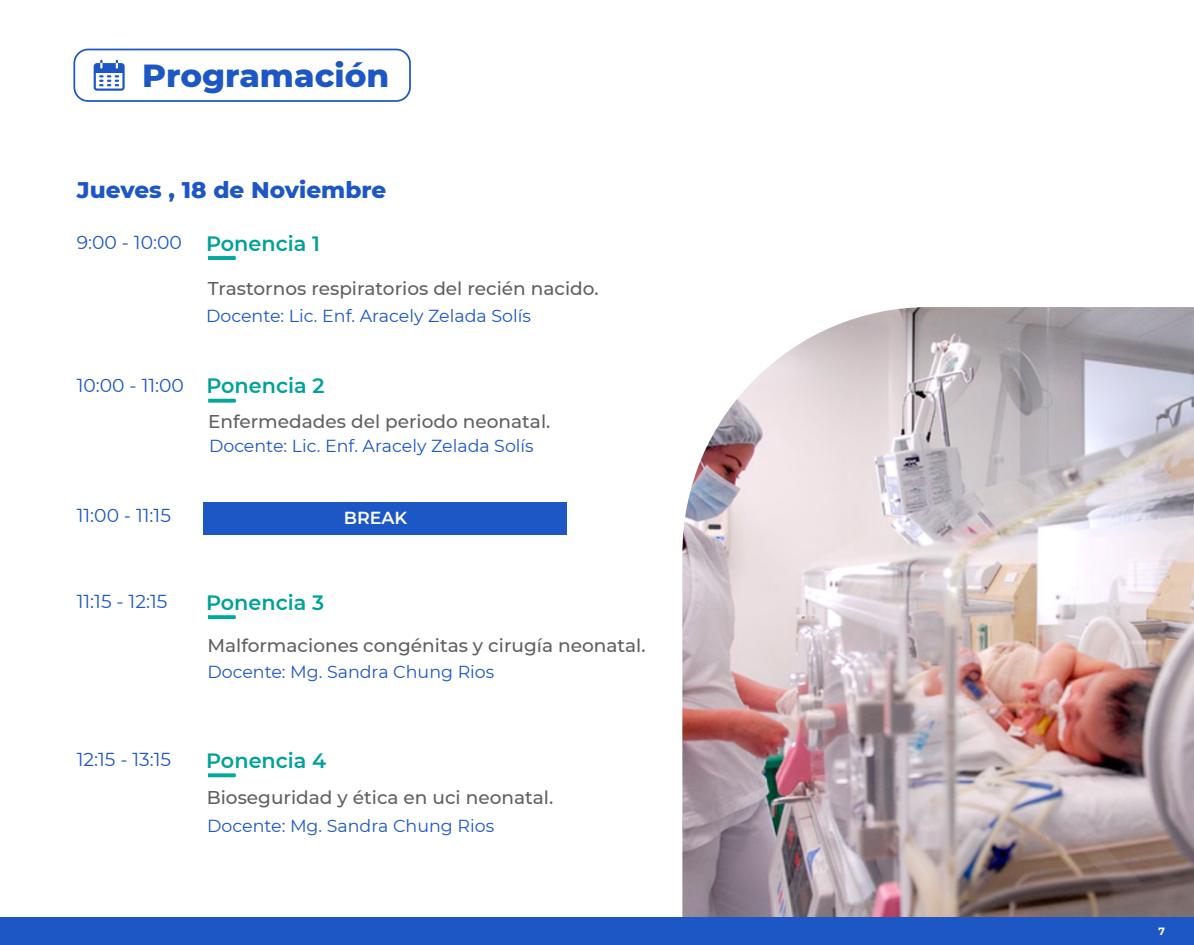
<style>
.page{position:relative;width:1194px;height:945px;background:#fff}
.page>*{position:absolute;margin:0;border:0;box-sizing:border-box;transform-origin:0 0}
.t1{font:800 32.64px "Montserrat";color:#1d57c5}
.t2{font:800 23.1px "Montserrat";color:#1d57c5}
.t3{font:600 20.74px "Montserrat";color:#00a19a}
.t4{font:18.72px "Montserrat";color:#1d57c5}
.t5{font:500 18.46px "Montserrat";color:#606060}
.t6{font:17.41px "Montserrat";color:#1d57c5}
.t7{font:600 17.41px "Montserrat";color:#fff}
.t8{font:700 10.5px "Montserrat";color:#fff}
</style>
<div class="page">
<svg style="left:94px;top:60px;width:31px;height:31px"></svg>
<div style="left:73px;top:49px;width:338px;height:53px;border:2px solid #1d57c5;border-radius:14px"></div>
<img style="left:682px;top:307px;width:511px;height:611px">
<div style="left:0;top:918px;width:1193px;height:27px;background:#1d57c5"></div>
<svg style="left:208px;top:256px;width:28px;height:4px"></svg>
<svg style="left:208px;top:399px;width:28px;height:4px"></svg>
<svg style="left:208px;top:615px;width:28px;height:4px"></svg>
<svg style="left:208px;top:773px;width:28px;height:4px"></svg>
<div style="left:203px;top:502px;width:363px;height:32px;background:#1d57c5"></div>
<h1 class="t1" style="left:142px;top:52px;width:248px">Programación</h1>
<p class="t2" style="left:77px;top:173px;width:311px">Jueves , 18 de Noviembre</p>
<p class="t4" style="left:77px;top:229px;width:107px">9:00 - 10:00</p>
<p class="t3" style="left:206px;top:229px;width:115px">Ponencia 1</p>
<p class="t5" style="left:208px;top:276px;width:392px">Trastornos respiratorios del recién nacido.</p>
<p class="t4" style="left:77px;top:372px;width:109px">10:00 - 11:00</p>
<p class="t6" style="left:206px;top:304px;width:326px">Docente: Lic. Enf. Aracely Zelada Solís</p>
<p class="t3" style="left:206px;top:371px;width:120px">Ponencia 2</p>
<p class="t5" style="left:208px;top:409px;width:344px">Enfermedades del periodo neonatal.</p>
<p class="t6" style="left:209px;top:434px;width:326px">Docente: Lic. Enf. Aracely Zelada Solís</p>
<p class="t4" style="left:77px;top:502px;width:96px">11:00 - 11:15</p>
<p class="t7" style="left:344px;top:505px;width:65px">BREAK</p>
<p class="t4" style="left:77px;top:589px;width:92px">11:15 - 12:15</p>
<p class="t4" style="left:77px;top:747px;width:96px">12:15 - 13:15</p>
<p class="t3" style="left:206px;top:588px;width:120px">Ponencia 3</p>
<p class="t5" style="left:207px;top:632px;width:439px">Malformaciones congénitas y cirugía neonatal.</p>
<p class="t6" style="left:207px;top:660px;width:288px">Docente: Mg. Sandra Chung Rios</p>
<p class="t3" style="left:206px;top:746px;width:122px">Ponencia 4</p>
<p class="t5" style="left:207px;top:785px;width:348px">Bioseguridad y ética en uci neonatal.</p>
<p class="t6" style="left:207px;top:814px;width:288px">Docente: Mg. Sandra Chung Rios</p>
<p class="t8" style="left:1158px;top:924px;width:8px">7</p>
</div>
